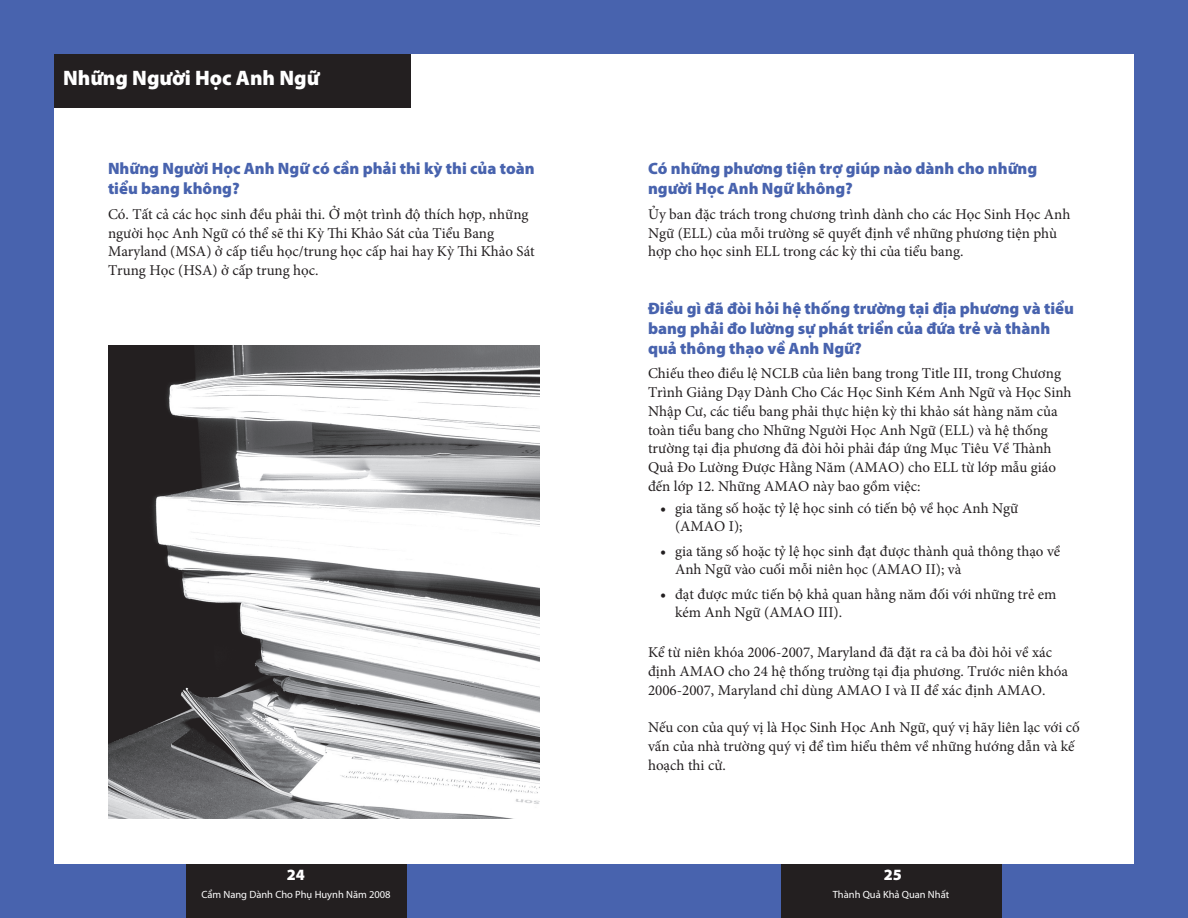
<style>
.page{position:relative;width:1188px;height:918px;background:#fff}
.page>*{position:absolute;margin:0;border:0;box-sizing:border-box;transform-origin:0 0}
.t1{font:900 21px "Myriad Pro";color:#fff}
.t2{font:900 16.5px/19.8px "Myriad Pro";color:#4863ae}
.t3{font:900 15.75px "Myriad Pro";color:#fff}
.t4{font:15px/18.8px "Minion Pro";color:#231f20}
.t5{font:10.5px "Myriad Pro";color:#fff}
.s1{font-size:15.75px}
</style>
<div class="page">
<div style="left:0;top:0;width:594px;height:918px;background:#4863ae"></div>
<div style="left:186px;top:863px;width:220px;height:55px;background:#231f20"></div>
<div style="left:54px;top:54px;width:540px;height:810px;background:#fff"></div>
<div style="left:594px;top:0;width:594px;height:918px;background:#4863ae"></div>
<div style="left:781px;top:863px;width:220px;height:55px;background:#231f20"></div>
<div style="left:594px;top:54px;width:540px;height:810px;background:#fff"></div>
<div style="left:54px;top:54px;width:357px;height:54px;background:#231f20"></div>
<img style="left:108px;top:346px;width:432px;height:473px">
<h1 class="t1" style="left:63px;top:64px;width:258px">Những Người Học Anh Ngữ</h1>
<p class="t2" style="left:108px;top:158px;width:428px">Những Người Học Anh Ngữ có cần phải thi kỳ thi của toàn tiểu bang không?</p>
<p class="t4" style="left:108px;top:205px;width:428px">Có. Tất cả các học sinh đều phải thi. Ở một trình độ thích hợp, những người học Anh Ngữ có thể sẽ thi Kỳ Thi Khảo Sát của Tiểu Bang Maryland (MSA) ở cấp tiểu học/trung học cấp hai hay Kỳ Thi Khảo Sát Trung Học (HSA) ở cấp trung học.</p>
<p class="t2" style="left:648px;top:158px;width:391px">Có những phương tiện trợ giúp nào dành cho những người Học Anh Ngữ không?</p>
<p class="t4" style="left:648px;top:205px;width:424px">Ủy ban đặc trách trong chương trình dành cho các Học Sinh Học Anh<br>Ngữ (ELL) của mỗi trường sẽ quyết định về những phương tiện phù hợp cho học sinh ELL trong các kỳ thi của tiểu bang.</p>
<p class="t2" style="left:648px;top:298px;width:427px">Điều gì đã đòi hỏi hệ thống trường tại địa phương và tiểu bang phải đo lường sự phát triển của đứa trẻ và thành quả thông thạo về Anh Ngữ?</p>
<p class="t4" style="left:648px;top:364px;width:425px">Chiếu theo điều lệ NCLB của liên bang trong Title III, trong Chương Trình Giảng Dạy Dành Cho Các Học Sinh Kém Anh Ngữ và Học Sinh Nhập Cư, các tiểu bang phải thực hiện kỳ thi khảo sát hàng năm của toàn tiểu bang cho Những Người Học Anh Ngữ (ELL) và hệ thống trường tại địa phương đã đòi hỏi phải đáp ứng Mục Tiêu Về Thành Quả Đo Lường Được Hằng Năm (AMAO) cho ELL từ lớp mẫu giáo đến lớp 12. Những AMAO này bao gồm việc:</p>
<p class="t4" style="left:675px;top:499px;width:345px;line-height:18px;text-indent:-15px"><span class="s1">•</span> gia tăng số hoặc tỷ lệ học sinh có tiến bộ về học Anh Ngữ (AMAO I);</p>
<p class="t4" style="left:675px;top:542px;width:387px;line-height:18px;text-indent:-15px"><span class="s1">•</span> gia tăng số hoặc tỷ lệ học sinh đạt được thành quả thông thạo về<br>Anh Ngữ vào cuối mỗi niên học (AMAO II); và</p>
<p class="t4" style="left:675px;top:585px;width:383px;line-height:18px;text-indent:-15px"><span class="s1">•</span> đạt được mức tiến bộ khả quan hằng năm đối với những trẻ em kém Anh Ngữ (AMAO III).</p>
<p class="t4" style="left:648px;top:643px;width:421px">Kể từ niên khóa 2006-2007, Maryland đã đặt ra cả ba đòi hỏi về xác định AMAO cho 24 hệ thống trường tại địa phương. Trước niên khóa<br>2006-2007, Maryland chỉ dùng AMAO I và II để xác định AMAO.</p>
<p class="t4" style="left:648px;top:718px;width:433px">Nếu con của quý vị là Học Sinh Học Anh Ngữ, quý vị hãy liên lạc với cố vấn của nhà trường quý vị để tìm hiểu thêm về những hướng dẫn và kế hoạch thi cử.</p>
<p class="t3" style="left:287px;top:864px;width:19px">24</p>
<p class="t3" style="left:884px;top:865px;width:18px">25</p>
<p class="t5" style="left:201px;top:888px;width:191px">Cẩm Nang Dành Cho Phụ Huynh Năm 2008</p>
<p class="t5" style="left:833px;top:888px;width:118px">Thành Quả Khả Quan Nhất</p>
</div>
